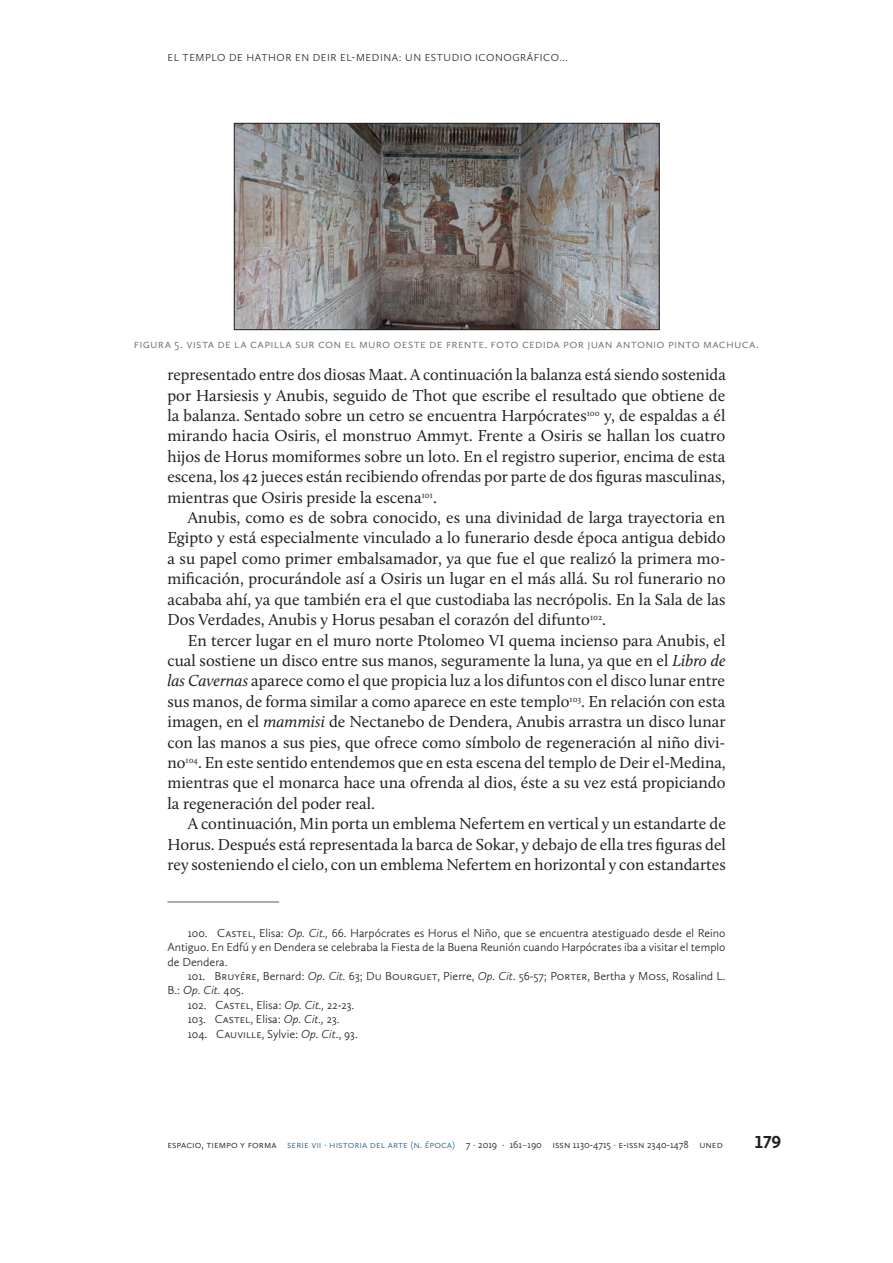
<style>
.page{position:relative;width:893px;height:1263px;background:#fff}
.page>*{position:absolute;margin:0;border:0;box-sizing:border-box;transform-origin:0 0}
.t1{font:700 18px "Calluna Sans";color:#231f20}
.t2{font:16.5px/20.4px "Calluna";color:#231f20;text-align:justify}
.t3{font:300 12.75px "Calluna Sans";letter-spacing:.02em;color:#67706e}
.t4{font:300 12px/14.4px "Calluna Sans";color:#231f20;text-align:center}
.t5{font:300 10.5px "Calluna Sans";color:#231f20}
.t6{font:300 10.5px "Calluna Sans";letter-spacing:.055em;color:#231f20}
.t7{font:300 10.5px "Calluna Sans";color:#286790}
.s1{font-style:italic}
.s2{color:#286790}
.s3{font-weight:400;color:#67706e}
</style>
<div class="page">
<hr style="left:167px;top:901px;width:112px;height:1px;background:#67706e">
<img style="left:236px;top:125px;width:421px;height:203px">
<div style="left:234px;top:123px;width:425px;height:207px;border:1px solid #231f20"></div>
<p class="t6" style="left:167px;top:52px;width:402px">EL TEMPLO DE HATHOR EN DEIR EL-MEDINA: UN ESTUDIO ICONOGRÁFICO...</p>
<p class="t3" style="left:134px;top:336px;width:20px">Figura</p>
<p class="t3" style="left:175px;top:336px;width:20px">5. Vista</p>
<p class="t3" style="left:218px;top:336px;width:39px">de la capi</p>
<p class="t3" style="left:274px;top:336px;width:29px">lla sur</p>
<p class="t3" style="left:318px;top:336px;width:50px">con el muro</p>
<p class="t3" style="left:394px;top:336px;width:8px">oeste</p>
<p class="t3" style="left:429px;top:336px;width:75px">defrente. Foto</p>
<p class="t3" style="left:522px;top:336px;width:8px">cedida</p>
<p class="t3" style="left:563px;top:336px;width:8px">por</p>
<p class="t3" style="left:587px;top:336px;width:150px">Jua n Anto nio Pinto Mac huca</p>
<p class="t3" style="left:756px;top:336px;width:4px">.</p>
<p class="t2" style="left:167px;top:364px;width:560px">representado entre dos diosas Maat. A continuación la balanza está siendo sostenida por Harsiesis y Anubis, seguido de Thot que escribe el resultado que obtiene de la balanza. Sentado sobre un cetro se encuentra Harpócrates<sup>100</sup> y, de espaldas a él mirando hacia Osiris, el monstruo Ammyt. Frente a Osiris se hallan los cuatro hijos de Horus momiformes sobre un loto. En el registro superior, encima de esta escena, los 42 jueces están recibiendo ofrendas por parte de dos figuras masculinas, mientras que Osiris preside la escena<sup>101</sup>.</p>
<p class="t2" style="left:167px;top:507px;width:560px;text-indent:20px">Anubis, como es de sobra conocido, es una divinidad de larga trayectoria en Egipto y está especialmente vinculado a lo funerario desde época antigua debido a su papel como primer embalsamador, ya que fue el que realizó la primera mo&shy;mificación, procurándole así a Osiris un lugar en el más allá. Su rol funerario no acababa ahí, ya que también era el que custodiaba las necrópolis. En la Sala de las Dos Verdades, Anubis y Horus pesaban el corazón del difunto<sup>102</sup>.</p>
<p class="t2" style="left:167px;top:630px;width:560px;text-indent:20px">En tercer lugar en el muro norte Ptolomeo VI quema incienso para Anubis, el cual sostiene un disco entre sus manos, seguramente la luna, ya que en el <span class="s1">Libro de las Cavernas</span> aparece como el que propicia luz a los difuntos con el disco lunar entre sus manos, de forma similar a como aparece en este templo<sup>103</sup>. En relación con esta imagen, en el <span class="s1">mammisi</span> de Nectanebo de Dendera, Anubis arrastra un disco lunar con las manos a sus pies, que ofrece como símbolo de regeneración al niño divi&shy;no<sup>104</sup>. En este sentido entendemos que en esta escena del templo de Deir el-Medina, mientras que el monarca hace una ofrenda al dios, éste a su vez está propiciando la regeneración del poder real.</p>
<p class="t2" style="left:167px;top:813px;width:560px;text-indent:20px">A continuación, Min porta un emblema Nefertem en vertical y un estandarte de Horus. Después está representada la barca de Sokar, y debajo de ella tres figuras del rey sosteniendo el cielo, con un emblema Nefertem en horizontal y con estandartes</p>
<p class="t4" style="left:188px;top:925px;width:44px">100. Caste</p>
<p class="t4" style="left:248px;top:925px;width:479px">l, Elisa: <span class="s1">Op. Cit.,</span> 66. Harpócrates es Horus el Niño, que se encuentra atestiguado desde el Reino</p>
<p class="t4" style="left:167px;top:940px;width:560px">Antiguo. En Edfú y en Dendera se celebraba la Fiesta de la Buena Reunión cuando Harpócrates iba a visitar el templo</p>
<p class="t4" style="left:167px;top:954px;width:62px">de Dendera.</p>
<p class="t4" style="left:188px;top:969px;width:373px">101. Bruyére, Bernard: <span class="s1">Op. Cit.</span> 63; Du Bourguet, Pierre, <span class="s1">Op. Cit</span>. 56-57; Porter</p>
<p class="t4" style="left:587px;top:969px;width:140px">, Bertha y Moss, Rosalind L.</p>
<p class="t4" style="left:167px;top:983px;width:78px">B.: <span class="s1">Op. Cit.</span> 405.<br>102. Caste</p>
<p class="t4" style="left:246px;top:997px;width:110px">l, Elisa: <span class="s1">Op. Cit.,</span> 22-23.</p>
<p class="t4" style="left:188px;top:1012px;width:42px">103. Caste</p>
<p class="t4" style="left:245px;top:1012px;width:96px">l, Elisa: <span class="s1">Op. Cit.,</span> 23.</p>
<p class="t4" style="left:188px;top:1026px;width:43px">104. Cauvi</p>
<p class="t4" style="left:246px;top:1026px;width:113px">lle, Sylvie: <span class="s1">Op. Cit</span>., 93.</p>
<p class="t5" style="left:167px;top:1138px;width:130px">ESPACIO, TIEMPO Y FORMA <span class="s2">Serie</span></p>
<p class="t7" style="left:311px;top:1138px;width:30px">VII · historia</p>
<p class="t7" style="left:370px;top:1138px;width:24px">de l arte</p>
<p class="t7" style="left:410px;top:1138px;width:26px">(n. época</p>
<p class="t5" style="left:452px;top:1138px;width:272px"><span class="s2">)</span> 7 · 2019 · 161<span class="s3">–</span>190 ISSN 1130-4715 · e-iss n 2340-1478 UN ED</p>
<p class="t1" style="left:755px;top:1131px;width:28px">179</p>
</div>
